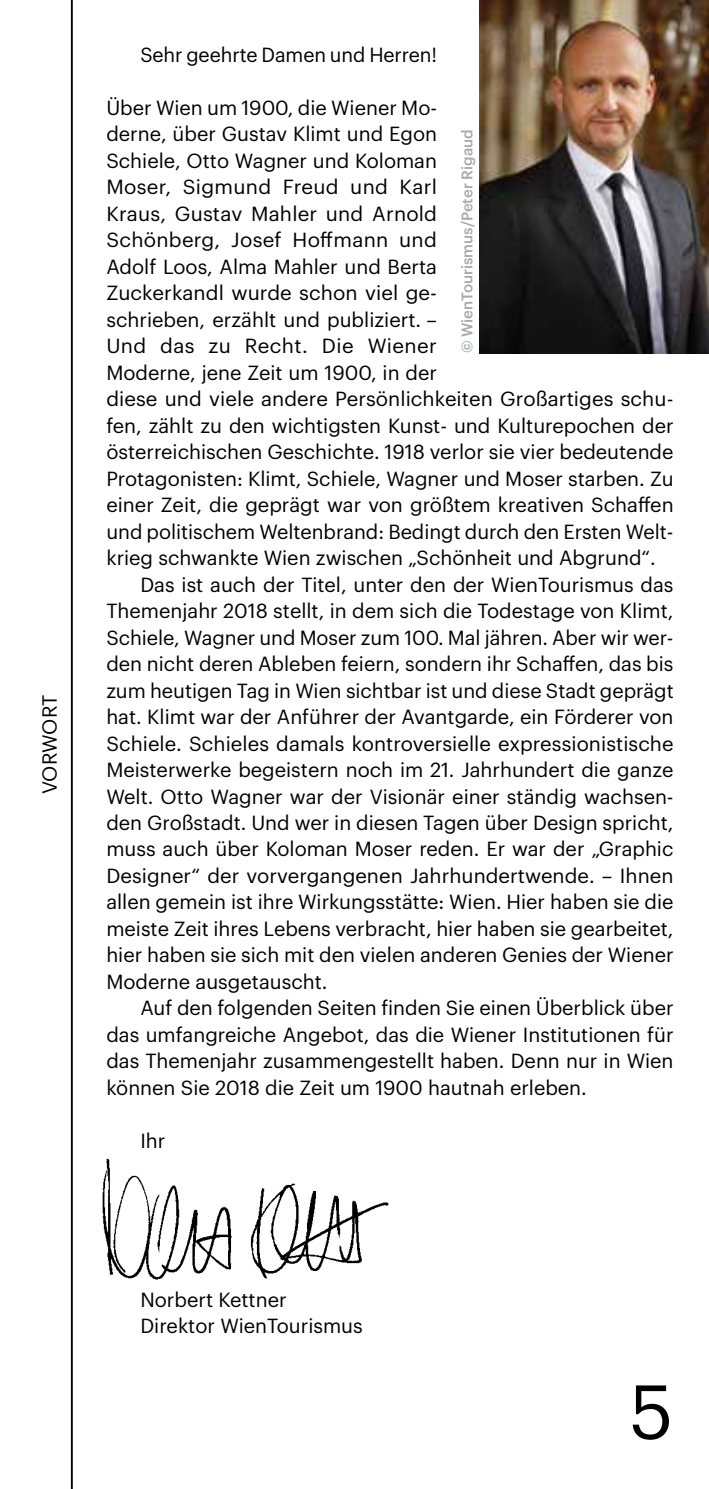
<style>
.page{position:relative;width:709px;height:1489px;background:#fff}
.page>*{position:absolute;margin:0;border:0;box-sizing:border-box;transform-origin:0 0}
.t1{font:75px "Graphik LCG";color:#000}
.t2{font:20px/26.5px "Graphik LCG";color:#000}
.t3{font:20px "Graphik LCG";letter-spacing:.02em;color:#000}
.t4{font:500 15px "Graphik LCG";color:#a4a9ac}
</style>
<div class="page">
<hr style="left:71px;top:0;width:2px;height:1488px;background:#000">
<img style="left:102px;top:1158px;width:287px;height:122px">
<img style="left:479px;top:0;width:230px;height:353px">
<p class="t2" style="left:35px;top:794px;width:101px;rotate:-90deg">VORWORT</p>
<p class="t2" style="left:140px;top:40px;width:298px">Sehr geehrte Damen und Herren!</p>
<p class="t2" style="left:106px;top:93px;width:330px">Über Wien um 1900, die Wiener Mo-</p>
<p class="t2" style="left:106px;top:119px;width:332px">derne, über Gustav Klimt und Egon</p>
<p class="t2" style="left:106px;top:146px;width:332px">Schiele, Otto Wagner und Koloman</p>
<p class="t2" style="left:106px;top:172px;width:332px">Moser, Sigmund Freud und Karl</p>
<p class="t2" style="left:106px;top:199px;width:332px">Kraus, Gustav Mahler und Arnold</p>
<p class="t2" style="left:106px;top:225px;width:332px">Schönberg, Josef Hoffmann und</p>
<p class="t2" style="left:106px;top:251px;width:332px">Adolf Loos, Alma Mahler und Berta</p>
<p class="t2" style="left:106px;top:278px;width:332px">Zuckerkandl wurde schon viel ge-</p>
<p class="t2" style="left:106px;top:304px;width:332px">schrieben, erzählt und publiziert. –</p>
<p class="t3" style="left:106px;top:331px;width:332px">Und das zu Recht. Die Wiener</p>
<p class="t2" style="left:106px;top:357px;width:332px">Moderne, jene Zeit um 1900, in der</p>
<p class="t2" style="left:106px;top:384px;width:568px">diese und viele andere Persönlichkeiten Großartiges schu-</p>
<p class="t2" style="left:106px;top:410px;width:568px">fen, zählt zu den wichtigsten Kunst- und Kulturepochen der</p>
<p class="t2" style="left:106px;top:437px;width:568px">österreichischen Geschichte. 1918 verlor sie vier bedeutende</p>
<p class="t2" style="left:106px;top:463px;width:568px">Protagonisten: Klimt, Schiele, Wagner und Moser starben. Zu</p>
<p class="t2" style="left:106px;top:490px;width:569px">einer Zeit, die geprägt war von größtem kreativen Schaffen</p>
<p class="t2" style="left:106px;top:516px;width:568px">und politischem Weltenbrand: Bedingt durch den Ersten Welt-</p>
<p class="t2" style="left:106px;top:543px;width:551px">krieg schwankte Wien zwischen „Schönheit und Abgrund“.</p>
<p class="t2" style="left:140px;top:569px;width:534px">Das ist auch der Titel, unter den der WienTourismus das</p>
<p class="t2" style="left:106px;top:596px;width:568px">Themenjahr 2018 stellt, in dem sich die Todestage von Klimt,</p>
<p class="t2" style="left:106px;top:622px;width:568px">Schiele, Wagner und Moser zum 100. Mal jähren. Aber wir wer-</p>
<p class="t2" style="left:106px;top:649px;width:568px">den nicht deren Ableben feiern, sondern ihr Schaffen, das bis</p>
<p class="t2" style="left:106px;top:675px;width:569px">zum heutigen Tag in Wien sichtbar ist und diese Stadt geprägt</p>
<p class="t2" style="left:106px;top:701px;width:568px">hat. Klimt war der Anführer der Avantgarde, ein Förderer von</p>
<p class="t2" style="left:106px;top:728px;width:568px">Schiele. Schieles damals kontroversielle expressionistische</p>
<p class="t2" style="left:106px;top:754px;width:568px">Meisterwerke begeistern noch im 21. Jahrhundert die ganze</p>
<p class="t2" style="left:106px;top:781px;width:568px">Welt. Otto Wagner war der Visionär einer ständig wachsen-</p>
<p class="t2" style="left:106px;top:807px;width:568px">den Großstadt. Und wer in diesen Tagen über Design spricht,</p>
<p class="t2" style="left:106px;top:834px;width:568px">muss auch über Koloman Moser reden. Er war der „Graphic</p>
<p class="t2" style="left:106px;top:860px;width:568px">Designer“ der vorvergangenen Jahrhundertwende. – Ihnen</p>
<p class="t2" style="left:106px;top:887px;width:568px">allen gemein ist ihre Wirkungsstätte: Wien. Hier haben sie die</p>
<p class="t2" style="left:106px;top:913px;width:568px">meiste Zeit ihres Lebens verbracht, hier haben sie gearbeitet,</p>
<p class="t2" style="left:106px;top:940px;width:568px">hier haben sie sich mit den vielen anderen Genies der Wiener</p>
<p class="t2" style="left:106px;top:966px;width:222px">Moderne ausgetauscht.</p>
<p class="t2" style="left:140px;top:993px;width:534px">Auf den folgenden Seiten finden Sie einen Überblick über</p>
<p class="t2" style="left:106px;top:1019px;width:568px">das umfangreiche Angebot, das die Wiener Institutionen für</p>
<p class="t2" style="left:106px;top:1046px;width:568px">das Themenjahr zusammengestellt haben. Denn nur in Wien</p>
<p class="t2" style="left:106px;top:1072px;width:482px">können Sie 2018 die Zeit um 1900 hautnah erleben.</p>
<p class="t2" style="left:140px;top:1125px;width:27px">Ihr</p>
<p class="t4" style="left:455px;top:353px;width:225px;rotate:-90deg">© WienTourismus/Peter Rigaud</p>
<p class="t2" style="left:140px;top:1284px;width:224px">Norbert Kettner<br>Direktor WienTourismus</p>
<h1 class="t1" style="left:629px;top:1355px;width:46px">5</h1>
</div>
